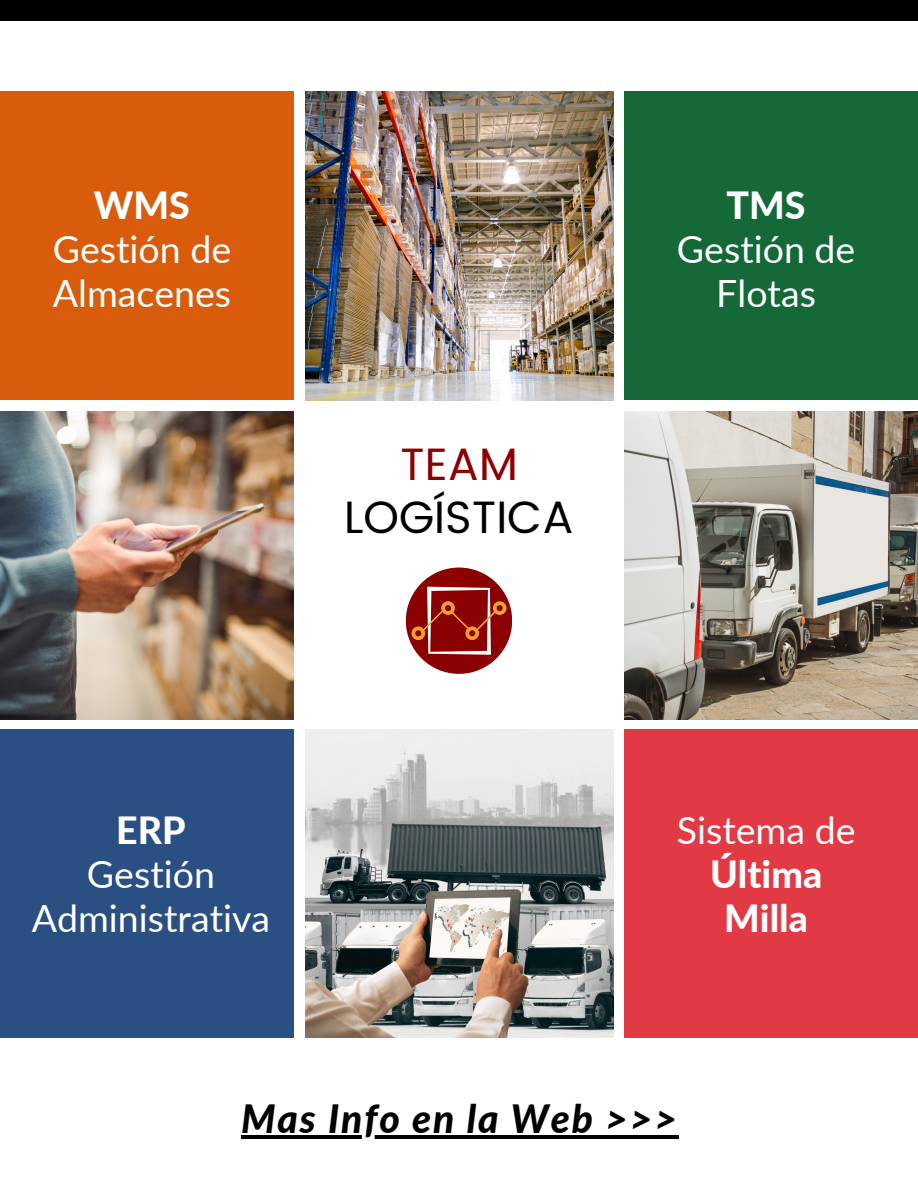
<style>
.page{position:relative;width:918px;height:1188px;background:#fff}
.page>*{position:absolute;margin:0;border:0;box-sizing:border-box;transform-origin:0 0}
.t1{font:45.3px/53.6px "Poppins";color:#000;text-align:center}
.t2{font:italic 800 39px "Lato";letter-spacing:.05em;color:#000}
.t3{font:37.5px/43.8px "Lato";color:#fff;text-align:center}
.t4{font:800 37.5px "Lato";color:#fff}
.s1{color:#8b0000}
.s2{font-weight:800}
</style>
<div class="page">
<div style="left:0;top:0;width:918px;height:20px;background:#000"></div>
<hr style="left:241px;top:1135px;width:438px;height:4px;background:#000">
<div style="left:0;top:92px;width:294px;height:308px;background:#d85c0b"></div>
<img style="left:305px;top:92px;width:308px;height:308px">
<div style="left:625px;top:92px;width:293px;height:308px;background:#156939"></div>
<img style="left:0;top:411px;width:294px;height:309px">
<img style="left:625px;top:411px;width:293px;height:309px">
<div style="left:0;top:730px;width:294px;height:308px;background:#2a4f83"></div>
<img style="left:305px;top:730px;width:308px;height:308px">
<div style="left:625px;top:730px;width:293px;height:308px;background:#e13a44"></div>
<div style="left:406px;top:568px;width:106px;height:106px;background:#8b0000;border-radius:50%"></div>
<svg style="left:411px;top:587px;width:96px;height:68px"></svg>
<p class="t4" style="left:94px;top:182px;width:97px">WMS</p>
<p class="t3" style="left:53px;top:227px;width:180px;text-align:left">Gestión de<br>Almacenes</p>
<p class="t1" style="left:344px;top:437px;width:231px"><span class="s1">TEAM<br></span>LOGÍSTICA</p>
<p class="t4" style="left:727px;top:182px;width:80px">TMS</p>
<p class="t3" style="left:677px;top:227px;width:180px">Gestión de<br>Flotas</p>
<p class="t4" style="left:116px;top:807px;width:71px">ERP</p>
<p class="t3" style="left:32px;top:852px;width:240px">Gestión<br>Administrativa</p>
<p class="t3" style="left:677px;top:808px;width:180px">Sistema de<br><span class="s2">Última</span></p>
<p class="t4" style="left:724px;top:895px;width:85px">Milla</p>
<p class="t2" style="left:241px;top:1095px;width:437px">Mas Info en la Web &gt;&gt;&gt;</p>
</div>
